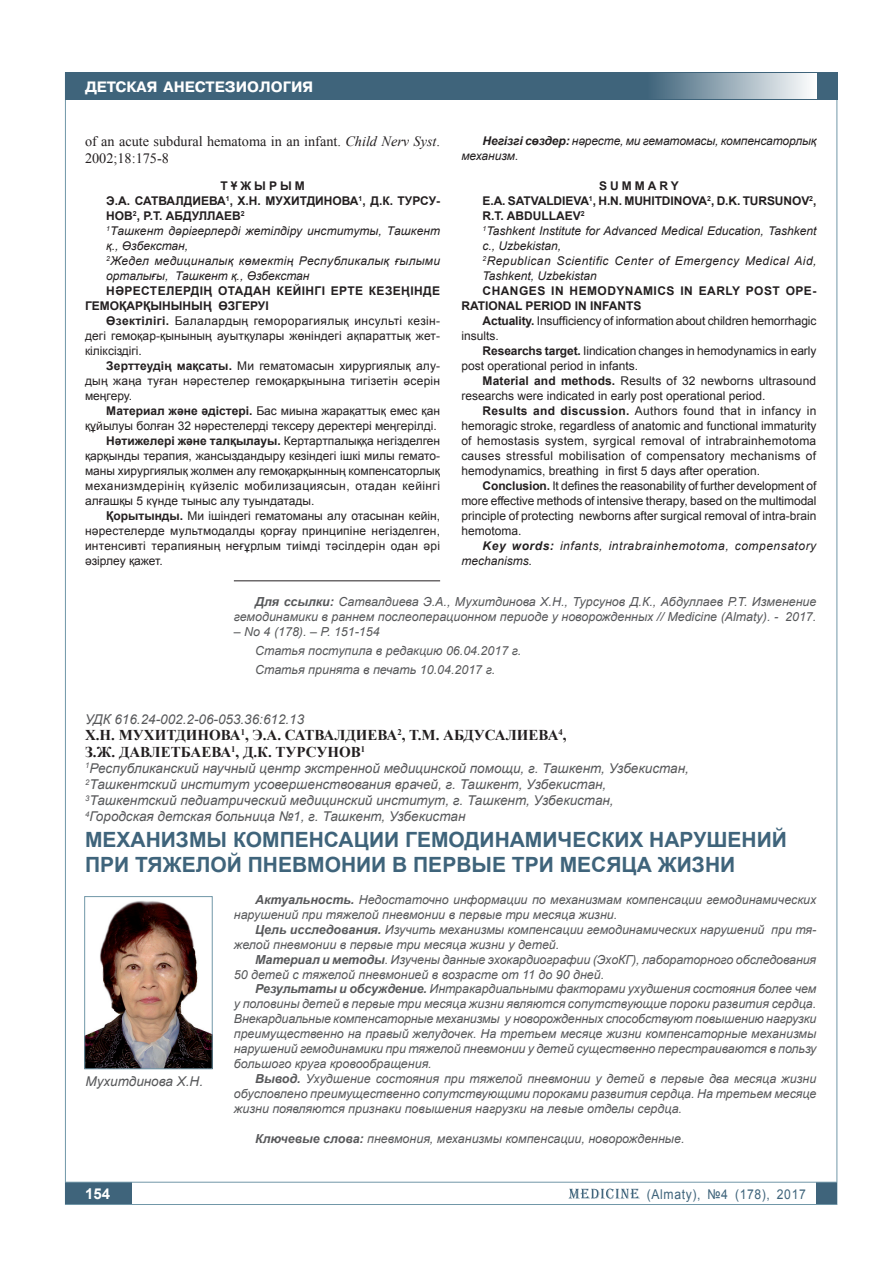
<style>
.page{position:relative;width:893px;height:1263px;background:#fff}
.page>*{position:absolute;margin:0;border:0;box-sizing:border-box;transform-origin:0 0}
.t1{font:700 21px/25.2px "Arial";color:#3f647b}
.t2{font:700 15px "Times New Roman";color:#231f20}
.t3{font:700 15px "Pragmatica C";color:#fff}
.t4{font:700 15px "Arial";color:#fff}
.t5{font:14.25px/16.8px "Times New Roman";color:#231f20}
.t6{font:italic 13.5px/16.2px "Arial";color:#57585a}
.t7{font:13.5px "Arial";letter-spacing:.05em;color:#3f647b;scale:.9 1}
.t8{font:italic 12.45px/15px "Arial";color:#57585a}
.t9{font:12px/15px "Arial";color:#231f20;text-align:justify}
.t10{font:italic 12px/15px "Arial";color:#231f20}
.t11{font:700 12px/15px "Arial";letter-spacing:.03em;color:#231f20}
.t12{font:italic 12px/15px "Arial";letter-spacing:.045em;color:#231f20}
.t13{font:12px "Arial";letter-spacing:.035em;color:#231f20}
.t14{font:12px "Arial";letter-spacing:.02em;color:#231f20}
.s1{font-weight:700}
.s2{font-weight:700;font-style:normal}
.s3{font-style:italic}
</style>
<div class="page">
<div style="left:65px;top:1182px;width:67px;height:22px;background:#3f647b"></div>
<div style="left:816px;top:1182px;width:21px;height:22px;background:#3f647b"></div>
<svg style="left:568px;top:1188px;width:72px;height:11px"></svg>
<hr style="left:65px;top:1182px;width:772px;height:1px;background:#7197a8">
<div style="left:65px;top:72px;width:772px;height:28px;background:#3f647b"></div>
<div style="left:644px;top:73px;width:172px;height:26px;background:linear-gradient(to right,#3c6179,#fcfdfd)"></div>
<hr style="left:234px;top:580px;width:206px;height:1px;background:#231f20">
<img style="left:86px;top:901px;width:125px;height:166px">
<div style="left:84px;top:896px;width:129px;height:173px;border:1px solid #7197a8"></div>
<p class="t3" style="left:85px;top:78px;width:230px">детская анестезиология</p>
<p class="t10" style="left:461px;top:133px;width:357px;text-indent:21px"><span class="s1">Негізгі сөздер:</span> нәресте, ми гематомасы, компенсаторлық механизм.</p>
<p class="t10" style="left:483px;top:178px;width:335px;text-indent:117px"><span class="s2">SUMMARY<br>E.A. SATVALDIEVA</span><sup>1</sup><span class="s2">, H.N. MUHITDINOVA</span><sup>2</sup><span class="s2">, D.K. TURSUNOV</span><sup>2</sup><span class="s2">, R.T. ABDULLAEV</span><sup>2<br></sup><sup>1</sup>Tashkent Institute for Advanced Medical Education, Tashkent с., Uzbekistan,<br><sup>2</sup>Republican Scientific Center of Emergency Medical Aid, Tashkent, Uzbekistan</p>
<p class="t11" style="left:461px;top:283px;width:357px;text-indent:21px">CHANGES IN HEMODYNAMICS IN EARLY POST OPE-<br>RATIONAL PERIOD IN INFANTS</p>
<p class="t9" style="left:461px;top:313px;width:357px;text-indent:21px"><span class="s1">Actuality.</span> Insufficiency of information about children hemorrhagic insults.</p>
<p class="t9" style="left:461px;top:343px;width:356px;text-indent:21px"><span class="s1">Researchs target.</span> Iindication changes in hemodynamics in early post operational period in infants.</p>
<p class="t9" style="left:461px;top:373px;width:356px;text-indent:21px"><span class="s1">Material and methods.</span> Results of 32 newborns ultrasound researchs were indicated in early post operational period.</p>
<p class="t9" style="left:461px;top:403px;width:357px;text-indent:21px"><span class="s1">Results and discussion.</span> Authors found that in infancy in hemoragic stroke, regardless of anatomic and functional immaturity of hemostasis system, syrgical removal of intrabrainhemotoma causes stressful mobilisation of compensatory mechanisms of hemodynamics, breathing in first 5 days after operation.</p>
<p class="t9" style="left:461px;top:478px;width:357px;text-indent:21px"><span class="s1">Conclusion.</span> It defines the reasonability of further development of more effective methods of intensive therapy, based on the multimodal principle of protecting newborns after surgical removal of intra-brain hemotoma.</p>
<p class="t12" style="left:461px;top:538px;width:356px;text-indent:21px"><span class="s1">Key words:</span> infants, intrabrainhemotoma, compensatory mechanisms.</p>
<p class="t8" style="left:234px;top:594px;width:584px;text-align:right"><span class="s1">Для ссылки:</span> Сатвалдиева Э.А., Мухитдинова Х.Н., Турсунов Д.К., Абдуллаев Р.Т. Изменение гемодинамики в раннем послеоперационном периоде у новорожденных // Medicine (Almaty). - 2017.</p>
<p class="t8" style="left:255px;top:622px;width:268px;line-height:19.2px;text-indent:-21px">– No 4 (178). – P. 151-154<br>Cтатья поступила в редакцию 06.04.2017 г.<br>Статья принята в печать 10.04.2017 г.</p>
<p class="t6" style="left:85px;top:711px;width:221px">УДК 616.24-002.2-06-053.36:612.13</p>
<p class="t2" style="left:85px;top:725px;width:82px">Х.Н. МУХИТДИ</p>
<p class="t2" style="left:198px;top:725px;width:138px">НОВА<sup>1</sup>, Э.А. САТВАЛДИ</p>
<p class="t2" style="left:367px;top:725px;width:87px">ЕВА<sup>2</sup>, Т.М. АБД</p>
<p class="t2" style="left:474px;top:725px;width:34px">УСАЛИ</p>
<p class="t2" style="left:529px;top:725px;width:40px">ЕВА<sup>4</sup>,</p>
<p class="t2" style="left:85px;top:741px;width:97px">З.Ж. ДАВЛЕТБА</p>
<p class="t2" style="left:201px;top:741px;width:165px">ЕВА<sup>1</sup>, Д.К. ТУРСУНОВ<sup>1</sup></p>
<p class="t6" style="left:85px;top:760px;width:605px"><sup>1</sup>Республиканский научный центр экстренной медицинской помощи, г. Ташкент, Узбекистан, <sup>2</sup>Ташкентский институт усовершенствования врачей, г. Ташкент, Узбекистан, <sup>3</sup>Ташкентский педиатрический медицинский институт, г. Ташкент, Узбекистан,<br><sup>4</sup>Городская детская больница №1, г. Ташкент, Узбекистан</p>
<h1 class="t1" style="left:85px;top:827px;width:703px">МЕХАНИЗМЫ КОМПЕНСАЦИИ ГЕМОДИНАМИЧЕСКИХ НАРУШЕНИЙ<br>ПРИ ТЯЖЕЛОЙ ПНЕВМОНИИ В ПЕРВЫЕ ТРИ МЕСЯЦА ЖИЗНИ</h1>
<p class="t8" style="left:234px;top:892px;width:584px;text-indent:21px"><span class="s1">Актуальность.</span> Недостаточно информации по механизмам компенсации гемодинамических нарушений при тяжелой пневмонии в первые три месяца жизни.</p>
<p class="t8" style="left:234px;top:922px;width:584px;text-indent:21px"><span class="s1">Цель исследования.</span> Изучить механизмы компенсации гемодинамических нарушений при тя&shy;желой пневмонии в первые три месяца жизни у детей.</p>
<p class="t8" style="left:234px;top:952px;width:584px;text-indent:21px"><span class="s1">Материал и методы</span>. Изучены данные эхокардиографии (ЭхоКГ), лабораторного обследования<br>50 детей с тяжелой пневмонией в возрасте от 11 до 90 дней.</p>
<p class="t8" style="left:234px;top:982px;width:584px;text-align:justify;text-indent:21px"><span class="s1">Результаты и обсуждение.</span> Интракардиальными факторами ухудшения состояния более чем у половины детей в первые три месяца жизни являются сопутствующие пороки развития сердца.<br>Внекардиальные компенсаторные механизмы у новорожденных способствуют повышению нагрузки преимущественно на правый желудочек. На третьем месяце жизни компенсаторные механизмы нарушений гемодинамики при тяжелой пневмонии у детей существенно перестраиваются в пользу большого круга кровообращения.</p>
<p class="t8" style="left:234px;top:1071px;width:584px;text-align:justify;text-indent:21px"><span class="s1">Вывод.</span> Ухудшение состояния при тяжелой пневмонии у детей в первые два месяца жизни обусловлено преимущественно сопутствующими пороками развития сердца. На третьем месяце жизни появляются признаки повышения нагрузки на левые отделы сердца.</p>
<p class="t8" style="left:255px;top:1131px;width:431px"><span class="s1">Ключевые слова:</span> пневмония, механизмы компенсации, новорожденные.</p>
<p class="t5" style="left:85px;top:133px;width:357px">of an acute subdural hematoma in an infant. <span class="s3">Child Nerv Syst</span>.<br>2002;18:175-8</p>
<p class="t10" style="left:106px;top:178px;width:335px;text-indent:114px"><span class="s2">ТҰЖЫРЫМ<br>Э.А. САТВАЛДИЕВА</span><sup>1</sup><span class="s2">, Х.Н. МУХИТДИНОВА</span><sup>1</sup><span class="s2">, Д.К. ТУРСУ-НОВ</span><sup>2</sup><span class="s2">, Р.Т. АБДУЛЛАЕВ</span><sup>2<br></sup><sup>1</sup>Ташкент дәрігерлерді жетілдіру институты, Ташкент қ., Өзбекстан,<br><sup>2</sup>Жедел медициналық көмектің Республикалық ғылыми орталығы, Ташкент қ., Өзбекстан</p>
<p class="t11" style="left:85px;top:283px;width:357px;text-indent:21px">НӘРЕСТЕЛЕРДІҢ ОТАДАН КЕЙІНГІ ЕРТЕ КЕЗЕҢІНДЕ<br>ГЕМОҚАРҚЫНЫНЫҢ ӨЗГЕРУІ</p>
<p class="t9" style="left:85px;top:313px;width:357px;text-indent:21px"><span class="s1">Өзектілігі.</span> Балалардың геморорагиялық инсульті кезін&shy;дегі гемоқар-қынының ауытқулары жөніндегі ақпараттық жет&shy;кіліксіздігі.</p>
<p class="t9" style="left:85px;top:358px;width:357px;text-indent:21px"><span class="s1">Зерттеудің мақсаты.</span> Ми гематомасын хирургиялық алу&shy;дың жаңа туған нәрестелер гемоқарқынына тигізетін әсерін меңгеру.</p>
<p class="t9" style="left:106px;top:403px;width:335px"><span class="s1">Материал және әдістері.</span> Бас миына жарақаттық емес қан</p>
<p class="t9" style="left:85px;top:418px;width:353px">құйылуы болған 32 нәрестелерді тексеру деректері меңгерілді.</p>
<p class="t9" style="left:106px;top:433px;width:335px"><span class="s1">Нәтижелері және талқылауы.</span> Кертартпалыққа негiзделген</p>
<p class="t9" style="left:85px;top:448px;width:357px">қарқынды терапия, жансыздандыру кезіндегі ішкі милы гемато-</p>
<p class="t9" style="left:85px;top:463px;width:357px">маны хирургиялық жолмен алу гемоқарқынның компенсаторлық</p>
<p class="t13" style="left:85px;top:478px;width:357px">механизмдерінің күйзеліс мобилизациясын, отадан кейінгі</p>
<p class="t9" style="left:85px;top:493px;width:231px">алғашқы 5 күнде тыныс алу туындатады.</p>
<p class="t9" style="left:106px;top:508px;width:335px"><span class="s1">Қорытынды.</span> Ми ішіндегі гематоманы алу отасынан кейін,</p>
<p class="t9" style="left:85px;top:523px;width:356px">нәрестелерде мультмодалды қорғау принципіне негізделген,</p>
<p class="t14" style="left:85px;top:538px;width:356px">интенсивті терапияның неғұрлым тиімді тәсілдерін одан әрі</p>
<p class="t9" style="left:85px;top:553px;width:79px">әзірлеу қажет.</p>
<p class="t6" style="left:85px;top:1074px;width:119px">Мухитдинова Х.Н.</p>
<p class="t4" style="left:85px;top:1183px;width:27px">154</p>
<p class="t7" style="left:647px;top:1185px;width:178px">(Almaty), №4 (178), 2017</p>
</div>
